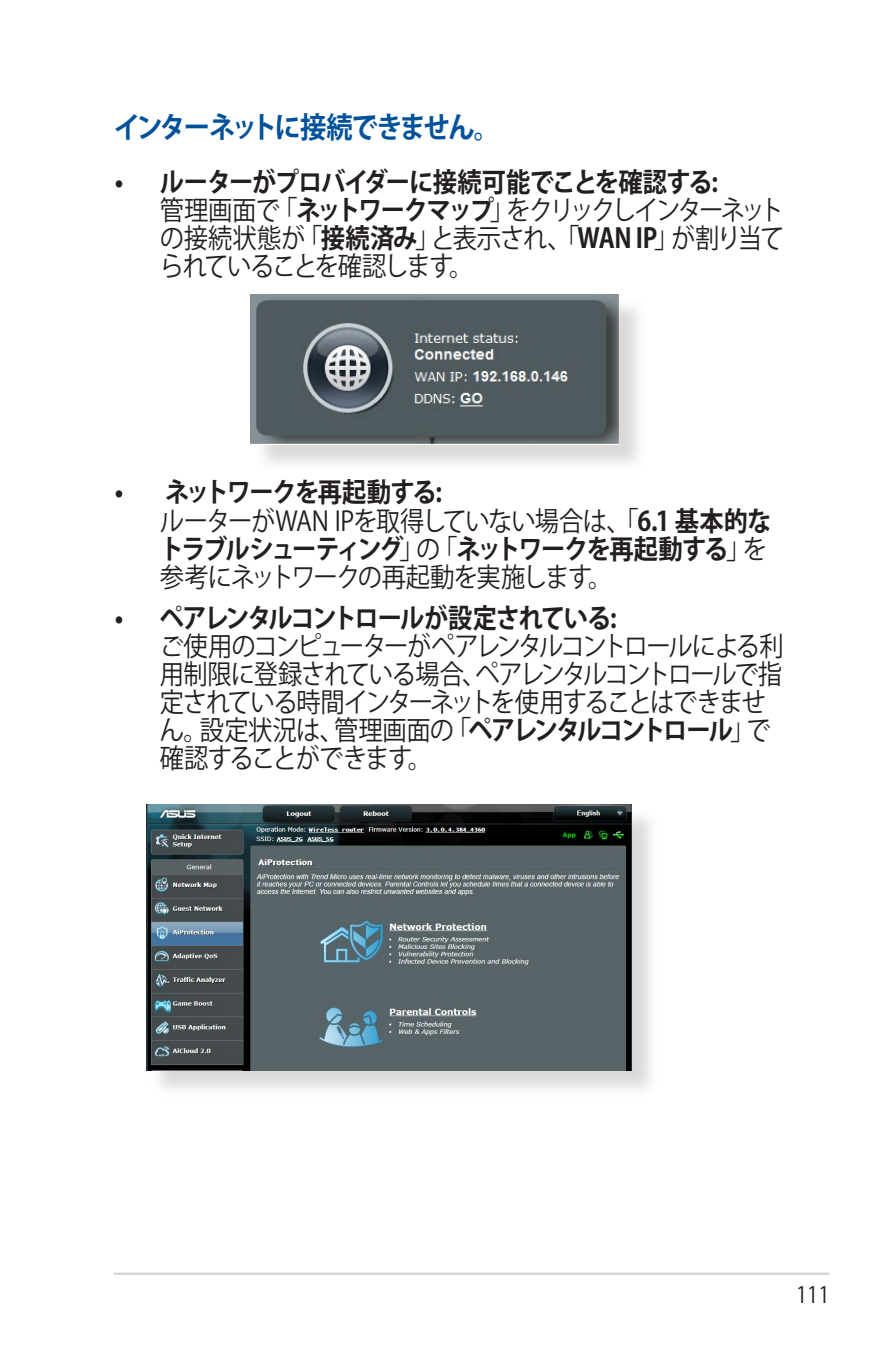
<style>
.page{position:relative;width:893px;height:1346px;background:#fff}
.page>*{position:absolute;margin:0;border:0;box-sizing:border-box;transform-origin:0 0}
.WL_Header_2_-_no_TOC{font:700 29.25px "Koz Go Pro";letter-spacing:-.085em;color:#01529a;scale:.9 1}
.WL_Body_Text_-_List{font:27px/28.1px "Koz Go Pro";letter-spacing:-.055em;color:#231f20;scale:.9 1}
.WL_Body_Text_-_List-2{font:27px/28.1px "Koz Go Pro";letter-spacing:-.075em;color:#231f20;scale:.9 1}
.t1{font:22.5px "Koz Go Pro";color:#231f20;scale:.9 1}
.s1{font-weight:700}
</style>
<div class="page">
<hr style="left:114px;top:1272px;width:715px;height:3px;background:#d1d2d4">
<div style="left:254px;top:297px;width:392px;height:175px;background:#cfcecb;opacity:.75"></div>
<img style="left:251px;top:294px;width:368px;height:150px">
<div style="left:150px;top:807px;width:509px;height:291px;background:#cfcecb;opacity:.75"></div>
<img style="left:147px;top:804px;width:484px;height:266px">
<p class="WL_Header_2_-_no_TOC" style="left:114px;top:109px;width:431px">インターネットに接続できません。</p>
<p class="WL_Body_Text_-_List-2" style="left:160px;top:169px;width:696px;text-indent:-45px"><span class="s1">• ルーターがプロバイダーに接続可能でことを確認する:<br></span>管理画面で「<span class="s1">ネットワークマップ</span>」をクリックしインターネットの接続状態が「<span class="s1">接続済み</span>」と表示され、「<span class="s1">WAN IP</span>」が割り当てられていることを確認します。</p>
<p class="WL_Body_Text_-_List" style="left:160px;top:479px;width:681px;text-indent:-45px"><span class="s1">• ネットワークを再起動する:<br></span>ルーターがWAN IPを取得していない場合は、「<span class="s1">6.1 基本的なトラブルシューティング</span>」の「<span class="s1">ネットワークを再起動する</span>」を参考にネットワークの再起動を実施します。</p>
<p class="WL_Body_Text_-_List" style="left:160px;top:604px;width:695px;text-indent:-45px"><span class="s1">• ペアレンタルコントロールが設定されている:<br></span>ご使用のコンピューターがペアレンタルコントロールによる利用制限に登録されている場合、ペアレンタルコントロールで指定されている時間インターネットを使用することはできません。設定状況は、管理画面の「<span class="s1">ペアレンタルコントロール</span>」で確認することができます。</p>
<p class="t1" style="left:796px;top:1280px;width:39px">111</p>
</div>
